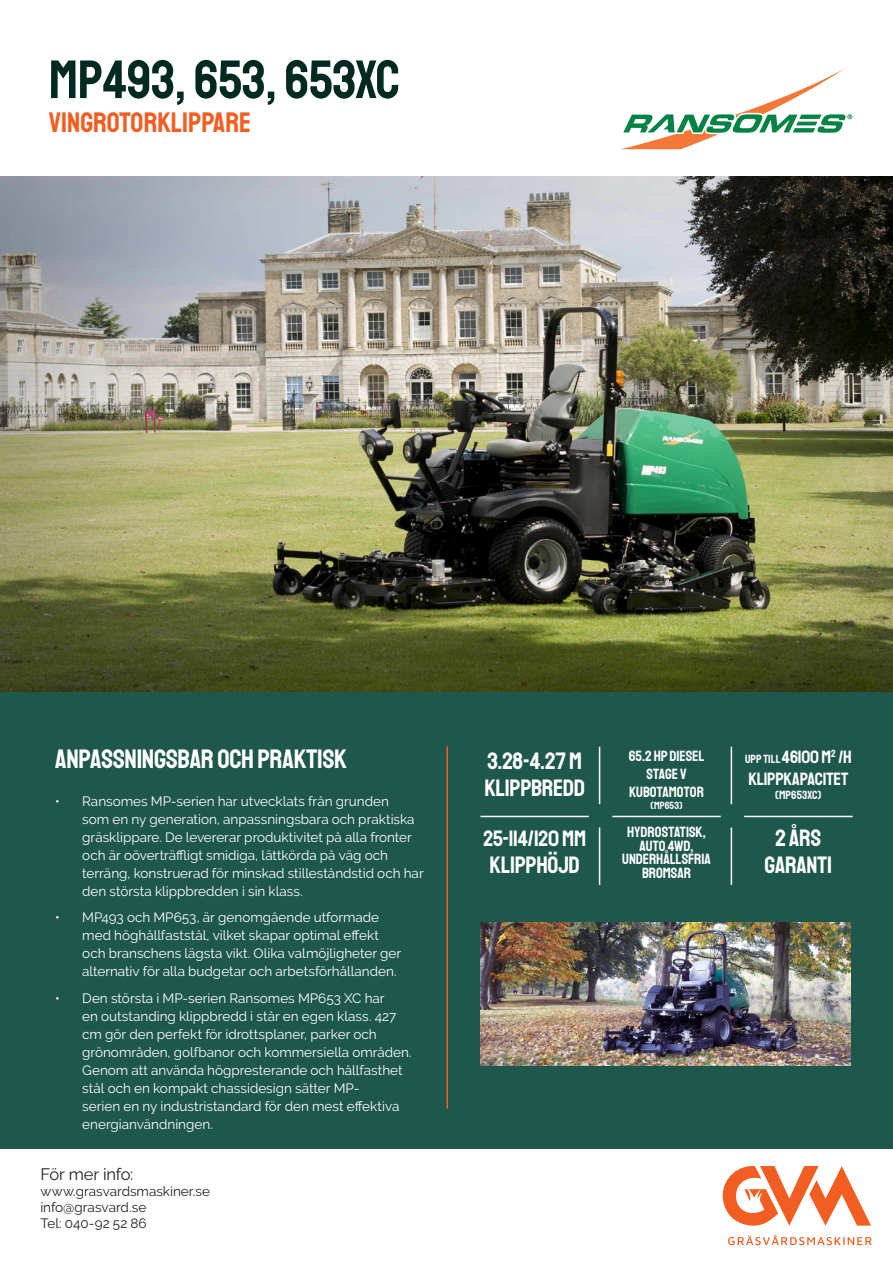
<style>
.page{position:relative;width:893px;height:1263px;background:#fff}
.page>*{position:absolute;margin:0;border:0;box-sizing:border-box;transform-origin:0 0}
.t1{font:54px "Staatliches";color:#002921}
.t2{font:28.5px "Staatliches";color:#f25d21}
.t3{font:27px "Staatliches";letter-spacing:-.015em;color:#fff}
.t4{font:24px/27px "Staatliches";letter-spacing:-.01em;color:#fff}
.t5{font:22.5px "Staatliches";letter-spacing:-.01em;color:#fff}
.t6{font:18px/21.6px "Staatliches";letter-spacing:-.01em;color:#fff}
.t7{font:16.5px "Raleway";letter-spacing:-.01em;color:#231f20}
.t8{font:15px/18px "Staatliches";letter-spacing:-.005em;color:#fff;text-align:center}
.t9{font:13.5px/18px "Raleway";color:#fff}
.t10{font:13.5px/16.2px "Raleway";color:#231f20}
.t11{font:12px "Staatliches";letter-spacing:.005em;color:#fff}
.t12{font:10.5px "Staatliches";letter-spacing:.015em;color:#fff}
.s1{font-size:12px}
</style>
<div class="page">
<div style="left:0;top:689px;width:893px;height:460px;background:#1e574b"></div>
<img style="left:480px;top:923px;width:370px;height:142px">
<svg style="left:622px;top:68px;width:230px;height:81px"></svg>
<hr style="left:599px;top:747px;width:1px;height:57px;background:#fff">
<hr style="left:731px;top:747px;width:1px;height:57px;background:#fff">
<hr style="left:599px;top:827px;width:1px;height:58px;background:#fff">
<hr style="left:731px;top:827px;width:1px;height:58px;background:#fff">
<hr style="left:480px;top:816px;width:109px;height:1px;background:#fff">
<hr style="left:612px;top:816px;width:109px;height:1px;background:#fff">
<hr style="left:744px;top:816px;width:109px;height:1px;background:#fff">
<hr style="left:446px;top:746px;width:2px;height:362px;background:#f25d21">
<svg style="left:728px;top:1235px;width:144px;height:10px"></svg>
<svg style="left:723px;top:1166px;width:148px;height:60px"></svg>
<img style="left:0;top:176px;width:893px;height:515px">
<p class="t1" style="left:49px;top:44px;width:353px">MP493, 653, 653XC</p>
<p class="t2" style="left:49px;top:104px;width:204px">VINGROTORKLIPPARE</p>
<p class="t3" style="left:55px;top:740px;width:293px">ANPASSNINGSBAR OCH PRAKTISK</p>
<p class="t4" style="left:484px;top:747px;width:102px">3.28-4.27 M<br>KLIPPBREDD</p>
<p class="t5" style="left:483px;top:823px;width:104px">25-114/120 MM</p>
<p class="t4" style="left:490px;top:851px;width:92px">KLIPPHÖJD</p>
<p class="t9" style="left:82px;top:792px;width:343px;text-indent:-27px">• Ransomes MP-serien har utvecklats från grunden<br>som en ny generation, anpassningsbara och praktiska gräsklippare. De levererar produktivitet på alla fronter och är oöverträffligt smidiga, lättkörda på väg och terräng, konstruerad för minskad stilleståndstid och har den största klippbredden i sin klass.</p>
<p class="t9" style="left:82px;top:908px;width:321px;text-indent:-27px">• MP493 och MP653, är genomgående utformade med höghållfaststål, vilket skapar optimal effekt och branschens lägsta vikt. Olika valmöjligheter ger alternativ för alla budgetar och arbetsförhållanden.</p>
<p class="t9" style="left:82px;top:989px;width:331px;text-indent:-27px">• Den största i MP-serien Ransomes MP653 XC har<br>en outstanding klippbredd i står en egen klass. 427 cm gör den perfekt för idrottsplaner, parker och grönområden, golfbanor och kommersiella områden.<br>Genom att använda högpresterande och hållfasthet stål och en kompakt chassidesign sätter MP-<br>serien en ny industristandard för den mest effektiva energianvändningen.</p>
<p class="t7" style="left:40px;top:1164px;width:94px">För mer info:</p>
<p class="t10" style="left:40px;top:1183px;width:171px">www.grasvardsmaskiner.se info@grasvard.se<br>Tel: 040-92 52 86</p>
<p class="t8" style="left:629px;top:746px;width:77px">65.2 HP DIESEL<br>STAGE V<br>KUBOTAMOTOR</p>
<p class="t12" style="left:651px;top:799px;width:33px">(MP653)</p>
<p class="t8" style="left:627px;top:823px;width:80px">HYDROSTATISK,</p>
<p class="t8" style="left:622px;top:839px;width:90px;line-height:13.5px">AUTO 4WD,<br>UNDERHÅLLSFRIA<br>BROMSAR</p>
<p class="t6" style="left:745px;top:746px;width:108px"><span class="s1">UPP TILL</span> 46100 M<sup>2</sup> /H<br>KLIPPKAPACITET</p>
<p class="t11" style="left:775px;top:787px;width:48px">(MP653XC)</p>
<p class="t4" style="left:765px;top:824px;width:69px;text-align:center">2 ÅRS<br>GARANTI</p>
</div>
